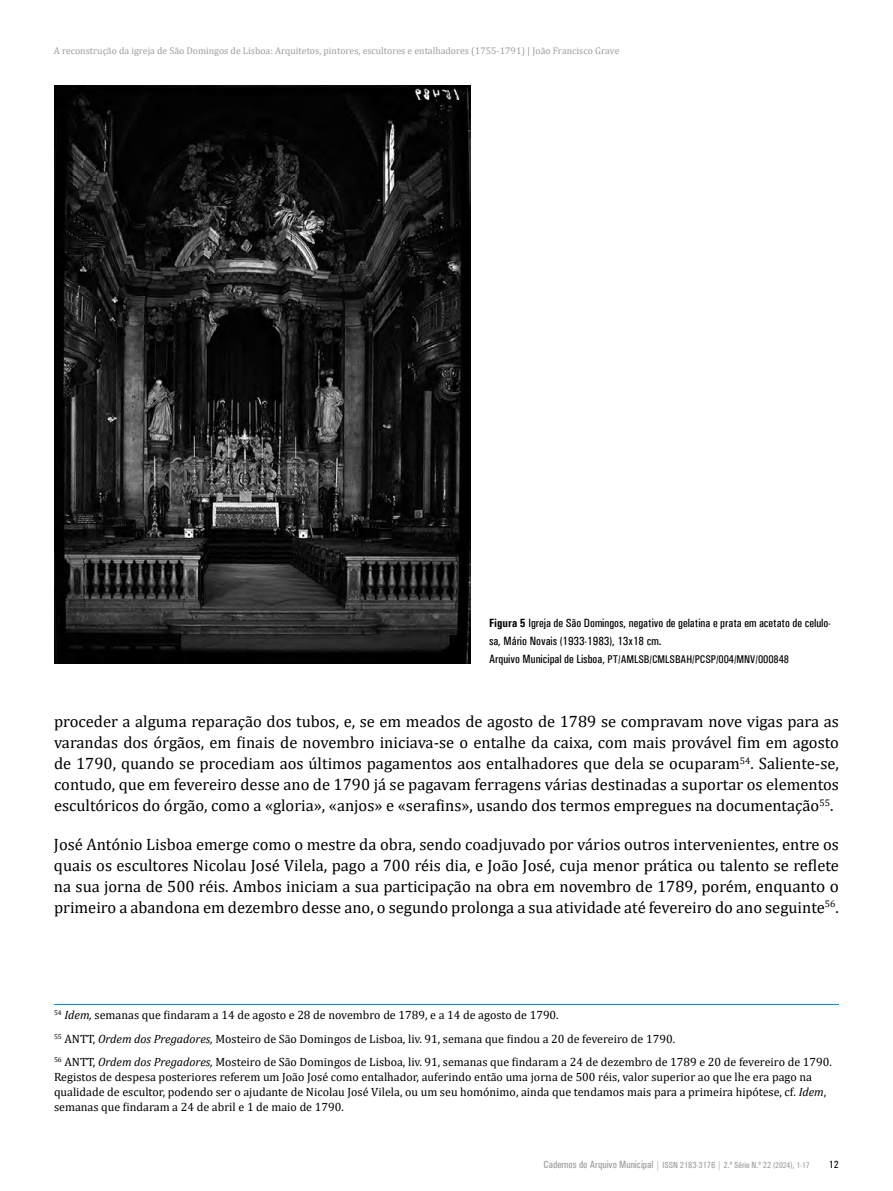
<style>
.page{position:relative;width:893px;height:1191px;background:#fff}
.page>*{position:absolute;margin:0;border:0;box-sizing:border-box;transform-origin:0 0}
.t1{font:16.5px/21px "Cambria";color:#000;text-align:justify}
.t2{font:12px/23.5px "Cambria";color:#000}
.t3{font:500 condensed 12px/18px "Univers";color:#000}
.t4{font:500 condensed 11.25px "Univers";color:#000}
.t5{font:500 condensed 10.5px "Univers";color:#000}
.t6{font:9.75px "Cambria";color:#9d9d9c}
.t7{font:500 condensed 9px "Univers";color:#9d9d9c}
.s1{font-weight:700}
.s2{font-size:12px}
.s3{font-size:17.25px}
.s4{font-style:italic}
.s5{font-size:10.5px}
.s6{font-size:9.75px}
.s7{font-size:8.25px}
</style>
<div class="page">
<hr style="left:54px;top:1004px;width:785px;height:1px;background:#0086ce">
<img style="left:54px;top:85px;width:417px;height:578px">
<p class="t6" style="left:54px;top:45px;width:567px">A reconstrução da igreja de São Domingos de Lisboa: Arquitetos, pintores, escultores e entalhadores (1755-1791) | João Francisco Grave</p>
<p class="t3" style="left:489px;top:614px;width:343px"><span class="s1">Figura 5</span> Igreja de São Domingos, negativo de gelatina e prata em acetato de celulo&shy;sa, Mário Novais (1933-1983), 13x18 cm.</p>
<p class="t4" style="left:489px;top:653px;width:302px"><span class="s2">Arquivo Municipal de Lisboa,</span> PT/AMLSB/CMLSBAH/PCSP/004/MNV/000848</p>
<p class="t1" style="left:54px;top:711px;width:786px">proceder a alguma reparação dos tubos, e, se em meados de agosto de 1789 se compravam nove vigas para as varandas dos órgãos, em finais de novembro iniciava-se o entalhe da caixa, com mais provável fim em agosto de 1790, quando se procediam aos últimos pagamentos aos entalhadores que dela se ocuparam<sup>54</sup>. Saliente-se, contudo, que em fevereiro desse ano de 1790 já se pagavam ferragens várias destinadas a suportar os elementos escultóricos do órgão, como a «gloria», «anjos» e «serafins», usando dos termos empregues na documentação<sup>55</sup>.</p>
<p class="t1" style="left:54px;top:833px;width:786px">José António Lisboa emerge como o mestre da obra, sendo coadjuvado por vários outros intervenientes, entre os quais os escultores Nicolau José Vilela, pago a 700 réis dia, e João José, cuja menor prática ou talento se reflete na sua jorna de 500 réis. Ambos iniciam a sua participação na obra em novembro de 1789, porém, <span class="s3">enquanto o </span>primeiro a abandona em dezembro desse ano, o segundo prolonga a sua atividade até fevereiro do ano seguinte<sup>56</sup>.</p>
<p class="t2" style="left:54px;top:1003px;width:779px"><sup>54</sup> <span class="s4">Idem,</span> semanas que findaram a 14 de agosto e 28 de novembro de 1789, e a 14 de agosto de 1790.<br><sup>55</sup> ANTT, <span class="s4">Ordem dos Pregadores,</span> Mosteiro de São Domingos de Lisboa, liv. 91, semana que findou a 20 de fevereiro de 1790.<br><sup>56</sup> ANTT, <span class="s4">Ordem dos Pregadores,</span> Mosteiro de São Domingos de Lisboa, liv. 91, semanas que findaram a 24 de dezembro de 1789 e 20 de fevereiro de 1790.</p>
<p class="t2" style="left:54px;top:1069px;width:774px;line-height:15px">Registos de despesa posteriores referem um João José como entalhador, auferindo então uma jorna de 500 réis, valor superior ao que lhe era pago na qualidade de escultor, podendo ser o ajudante de Nicolau José Vilela, ou um seu homónimo, ainda que tendamos mais para a primeira hipótese, cf. <span class="s4">Idem</span>, semanas que findaram a 24 de abril e 1 de maio de 1790.</p>
<p class="t7" style="left:544px;top:1160px;width:268px"><span class="s5">Cadernos do Arquivo Municipal</span> <span class="s6">|</span> ISSN 2183-3176 | 2.ª Série N.º 22 (<span class="s7">2024</span>), <span class="s7">1-17</span></p>
<p class="t5" style="left:829px;top:1158px;width:11px">12</p>
</div>
